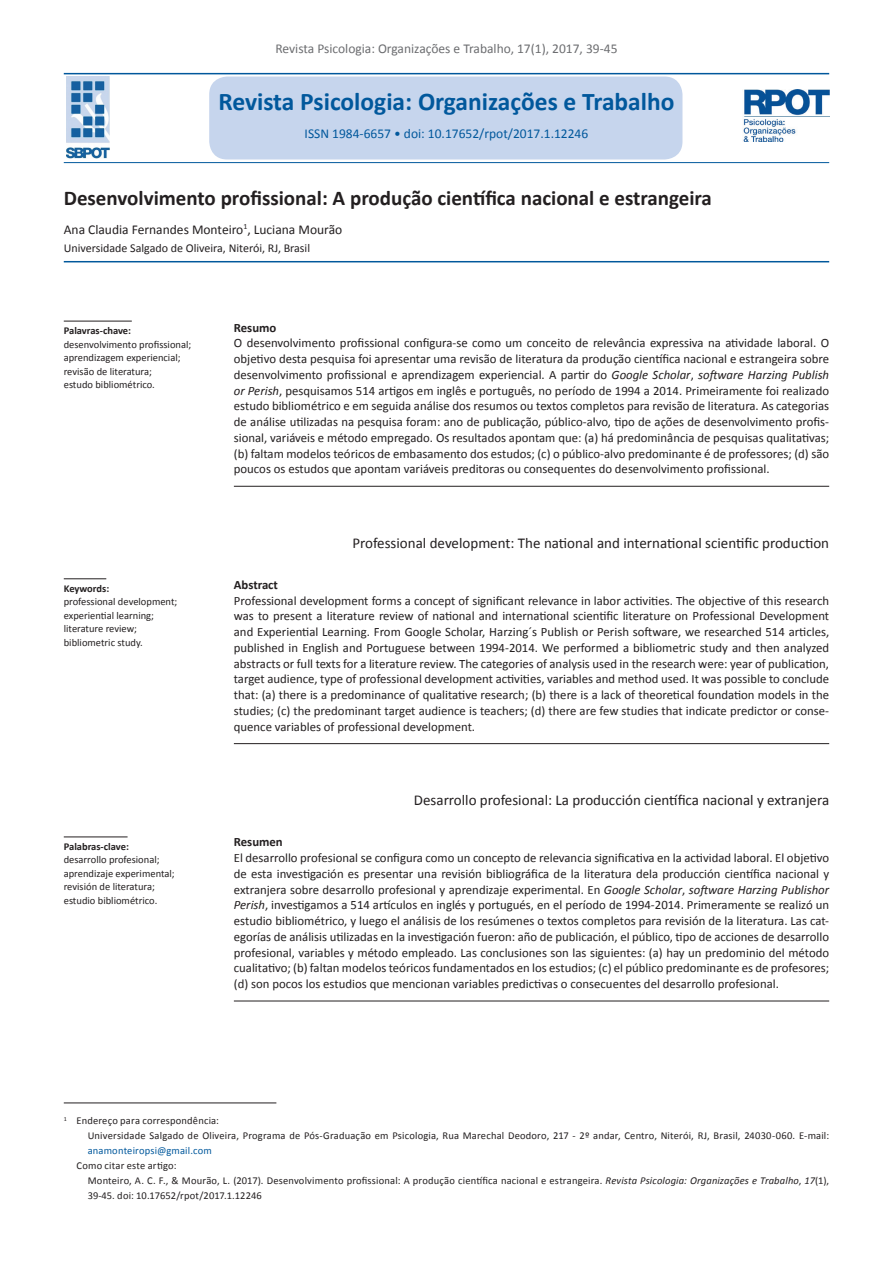
<style>
.page{position:relative;width:893px;height:1263px;background:#fff}
.page>*{position:absolute;margin:0;border:0;box-sizing:border-box;transform-origin:0 0}
.t1{font:700 25.5px "Calibri";color:#01589c}
.t2{font:700 21px "Calibri";color:#231f20}
.t3{font:15px "Calibri";color:#231f20}
.t4{font:13.5px "Calibri";color:#6c6d70}
.t5{font:13.5px "Calibri";color:#01589c}
.t6{font:13.5px "Calibri";color:#231f20}
.t7{font:12.75px/15.8px "Calibri";color:#231f20;text-align:justify}
.t8{font:700 12.75px "Calibri";color:#231f20}
.t9{font:12px "Calibri";color:#231f20}
.t10{font:10.5px/13.5px "Calibri";color:#231f20}
.t11{font:700 10.5px "Calibri";color:#231f20}
.t12{font:10.5px "Calibri";letter-spacing:.015em;color:#01589c}
.s1{font-style:italic}
</style>
<div class="page">
<hr style="left:64px;top:261px;width:765px;height:1px;background:#01589c">
<hr style="left:234px;top:486px;width:595px;height:1px;background:#231f20">
<hr style="left:234px;top:743px;width:595px;height:1px;background:#231f20">
<hr style="left:234px;top:1001px;width:595px;height:1px;background:#231f20">
<hr style="left:64px;top:1103px;width:212px;height:1px;background:#231f20">
<hr style="left:64px;top:321px;width:68px;height:1px;background:#231f20">
<hr style="left:64px;top:578px;width:42px;height:1px;background:#231f20">
<hr style="left:64px;top:837px;width:64px;height:1px;background:#231f20">
<div style="left:209px;top:77px;width:473px;height:82px;background:#c6d5ed;border-radius:18px"></div>
<hr style="left:64px;top:73px;width:765px;height:1px;background:#01589c">
<hr style="left:64px;top:162px;width:765px;height:1px;background:#01589c">
<img style="left:743px;top:90px;width:86px;height:52px">
<img style="left:66px;top:76px;width:43px;height:82px">
<p class="t4" style="left:275px;top:40px;width:344px">Revista Psicologia: Organizações e Trabalho, 17(1), 2017, 39-45</p>
<h1 class="t1" style="left:218px;top:85px;width:458px">Revista Psicologia: Organizações e Trabalho</h1>
<p class="t5" style="left:305px;top:125px;width:285px">ISSN 1984-6657 • doi: 10.17652/rpot/2017.1.12246</p>
<h2 class="t2" style="left:64px;top:184px;width:650px">Desenvolvimento profissional: A produção científica nacional e estrangeira</h2>
<p class="t6" style="left:64px;top:221px;width:280px">Ana Claudia Fernandes Monteiro<sup>1</sup>, Luciana Mourão</p>
<p class="t9" style="left:64px;top:241px;width:248px">Universidade Salgado de Oliveira, Niterói, RJ, Brasil</p>
<p class="t11" style="left:64px;top:324px;width:69px">Palavras-chave:</p>
<p class="t10" style="left:64px;top:337px;width:129px">desenvolvimento profissional; aprendizagem experiencial; revisão de literatura;<br>estudo bibliométrico.</p>
<p class="t8" style="left:234px;top:319px;width:44px">Resumo</p>
<p class="t7" style="left:234px;top:335px;width:597px">O desenvolvimento profissional configura-se como um conceito de relevância expressiva na atividade laboral. O objetivo desta pesquisa foi apresentar uma revisão de literatura da produção científica nacional e estrangeira sobre desenvolvimento profissional e aprendizagem experiencial. A partir do <span class="s1">Google Scholar</span>, <span class="s1">software Harzing Publish or Perish</span>, pesquisamos 514 artigos em inglês e português, no período de 1994 a 2014. Primeiramente foi realizado estudo bibliométrico e em seguida análise dos resumos ou textos completos para revisão de literatura. As categorias de análise utilizadas na pesquisa foram: ano de publicação, público-alvo, tipo de ações de desenvolvimento profis&shy;sional, variáveis e método empregado. Os resultados apontam que: (a) há predominância de pesquisas qualitativas; (b) faltam modelos teóricos de embasamento dos estudos; (c) o público-alvo predominante é de professores; (d) são poucos os estudos que apontam variáveis preditoras ou consequentes do desenvolvimento profissional.</p>
<p class="t3" style="left:352px;top:534px;width:478px">Professional development: The national and international scientific production</p>
<p class="t11" style="left:64px;top:581px;width:47px">Keywords:</p>
<p class="t10" style="left:64px;top:595px;width:115px">professional development; experiential learning; literature review; bibliometric study.</p>
<p class="t8" style="left:234px;top:576px;width:46px">Abstract</p>
<p class="t7" style="left:234px;top:593px;width:597px">Professional development forms a concept of significant relevance in labor activities. The objective of this research was to present a literature review of national and international scientific literature on Professional Development and Experiential Learning. From Google Scholar, Harzing´s Publish or Perish software, we researched 514 articles, published in English and Portuguese between 1994-2014. We performed a bibliometric study and then analyzed abstracts or full texts for a literature review. The categories of analysis used in the research were: year of publication, target audience, type of professional development activities, variables and method used. It was possible to conclude that: (a) there is a predominance of qualitative research; (b) there is a lack of theoretical foundation models in the studies; (c) the predominant target audience is teachers; (d) there are few studies that indicate predictor or conse&shy;quence variables of professional development.</p>
<p class="t3" style="left:414px;top:791px;width:417px">Desarrollo profesional: La producción científica nacional y extranjera</p>
<p class="t11" style="left:64px;top:840px;width:67px">Palabras-clave:</p>
<p class="t10" style="left:64px;top:853px;width:112px">desarrollo profesional; aprendizaje experimental; revisión de literatura; estudio bibliométrico.</p>
<p class="t8" style="left:234px;top:834px;width:50px">Resumen</p>
<p class="t7" style="left:234px;top:850px;width:597px">El desarrollo profesional se configura como un concepto de relevancia significativa en la actividad laboral. El objetivo de esta investigación es presentar una revisión bibliográfica de la literatura dela producción científica nacional y extranjera sobre desarrollo profesional y aprendizaje experimental. En <span class="s1">Google Scholar</span>, <span class="s1">software Harzing Publishor Perish</span>, investigamos a 514 artículos en inglés y portugués, en el período de 1994-2014. Primeramente se realizó un estudio bibliométrico, y luego el análisis de los resúmenes o textos completos para revisión de la literatura. Las cat&shy;egorías de análisis utilizadas en la investigación fueron: año de publicación, el público, tipo de acciones de desarrollo profesional, variables y método empleado. Las conclusiones son las siguientes: (a) hay un predominio del método cualitativo; (b) faltan modelos teóricos fundamentados en los estudios; (c) el público predominante es de profesores; (d) son pocos los estudios que mencionan variables predictivas o consecuentes del desarrollo profesional.</p>
<p class="t10" style="left:88px;top:1113px;width:743px;line-height:15px;text-indent:-24px"><sup>1</sup> Endereço para correspondência:<br>Universidade Salgado de Oliveira, Programa de Pós-Graduação em Psicologia, Rua Marechal Deodoro, 217 - 2º andar, Centro, Niterói, RJ, Brasil, 24030-060. E-mail:</p>
<p class="t12" style="left:88px;top:1144px;width:126px">anamonteiropsi@gmail.com</p>
<p class="t10" style="left:88px;top:1158px;width:743px;line-height:15px;text-indent:-11px">Como citar este artigo:<br>Monteiro, A. C. F., &amp; Mourão, L. (2017). Desenvolvimento profissional: A produção científica nacional e estrangeira. <span class="s1">Revista Psicologia: Organizações e Trabalho</span>, <span class="s1">17</span>(1),<br>39-45. doi: 10.17652/rpot/2017.1.12246</p>
</div>
